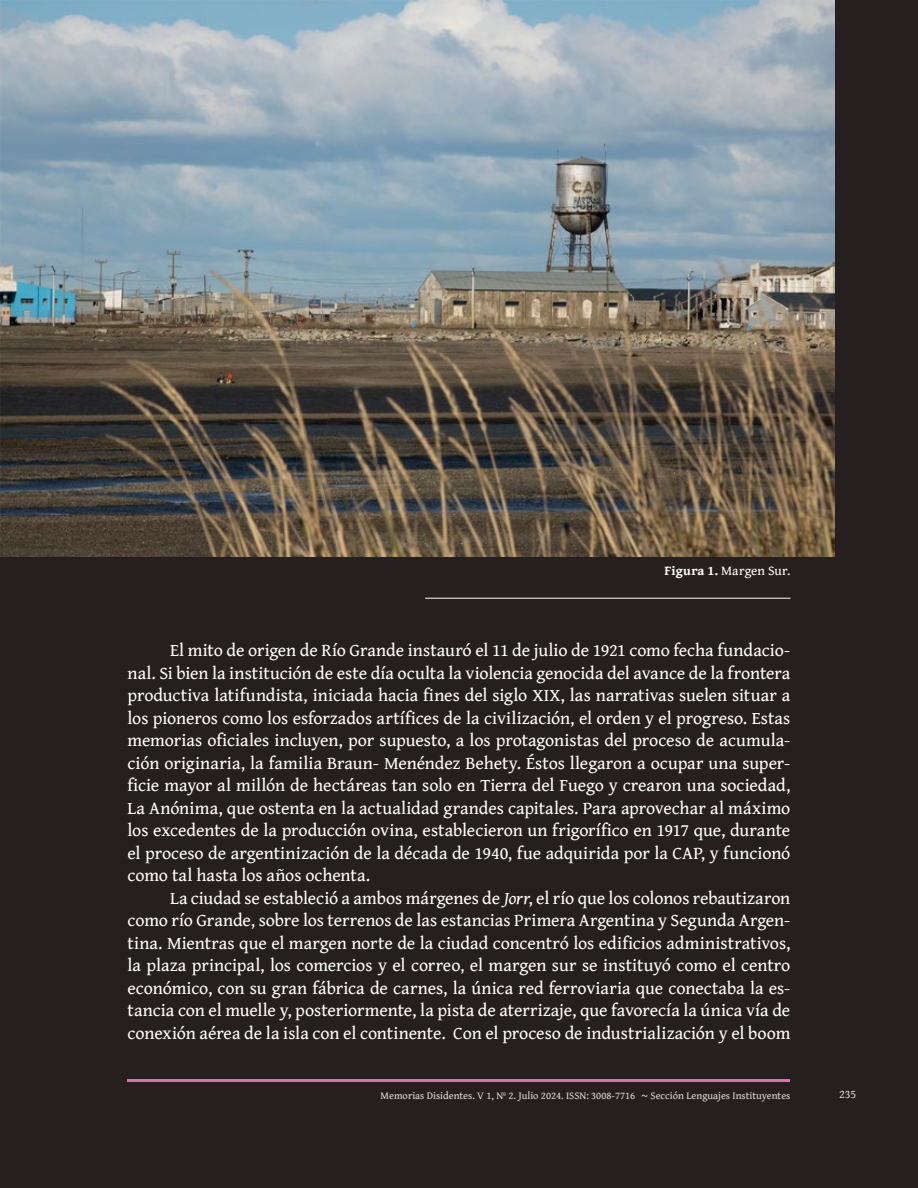
<style>
.page{position:relative;width:918px;height:1188px;background:#261f1f}
.page>*{position:absolute;margin:0;border:0;box-sizing:border-box;transform-origin:0 0}
.t1{font:18px/22.5px "Gentium Book Plus";letter-spacing:-.005em;color:#fff;text-align:justify}
.t2{font:13.5px "Gentium Book Plus";letter-spacing:.005em;color:#fff}
.t3{font:12px "Gentium Book Plus";color:#dadada}
.t4{font:10.5px "Gentium Book Plus";color:#dadada}
.s1{font-weight:700}
.s2{font-style:italic}
.s3{font-family:"Roboto Slab"}
</style>
<div class="page">
<hr style="left:128px;top:1079px;width:662px;height:2px;background:#d872ab">
<hr style="left:425px;top:598px;width:365px;height:1px;background:#fff">
<img style="left:0;top:0;width:834px;height:556px">
<p class="t2" style="left:665px;top:558px;width:127px"><span class="s1">Figura 1.</span> Margen Sur.</p>
<p class="t1" style="left:128px;top:638px;width:664px;text-indent:43px">El mito de origen de Río Grande instauró el 11 de julio de 1921 como fecha fundacio&shy;nal. Si bien la institución de este día oculta la violencia genocida del avance de la frontera productiva latifundista, iniciada hacia fines del siglo XIX, las narrativas suelen situar a los pioneros como los esforzados artífices de la civilización, el orden y el progreso. Estas memorias oficiales incluyen, por supuesto, a los protagonistas del proceso de acumula&shy;ción originaria, la familia Braun- Menéndez Behety. Éstos llegaron a ocupar una super&shy;ficie mayor al millón de hectáreas tan solo en Tierra del Fuego y crearon una sociedad, La Anónima, que ostenta en la actualidad grandes capitales. Para aprovechar al máximo los excedentes de la producción ovina, establecieron un frigorífico en 1917 que, durante el proceso de argentinización de la década de 1940, fue adquirida por la CAP, y funcionó como tal hasta los años ochenta.</p>
<p class="t1" style="left:128px;top:885px;width:664px;text-indent:43px">La ciudad se estableció a ambos márgenes de <span class="s2">Jorr</span>, el río que los colonos rebautizaron como río Grande, sobre los terrenos de las estancias Primera Argentina y Segunda Argen&shy;tina. Mientras que el margen norte de la ciudad concentró los edificios administrativos, la plaza principal, los comercios y el correo, el margen sur se instituyó como el centro económico, con su gran fábrica de carnes, la única red ferroviaria que conectaba la es&shy;tancia con el muelle y, posteriormente, la pista de aterrizaje, que favorecía la única vía de conexión aérea de la isla con el continente. Con el proceso de industrialización y el boom</p>
<p class="t4" style="left:381px;top:1086px;width:411px">Memorias Disidentes. V 1, Nº 2. Julio 2024. ISSN: 3008-7716 <span class="s3">~</span> Sección Lenguajes Instituyentes</p>
<p class="t3" style="left:839px;top:1083px;width:19px">235</p>
</div>
